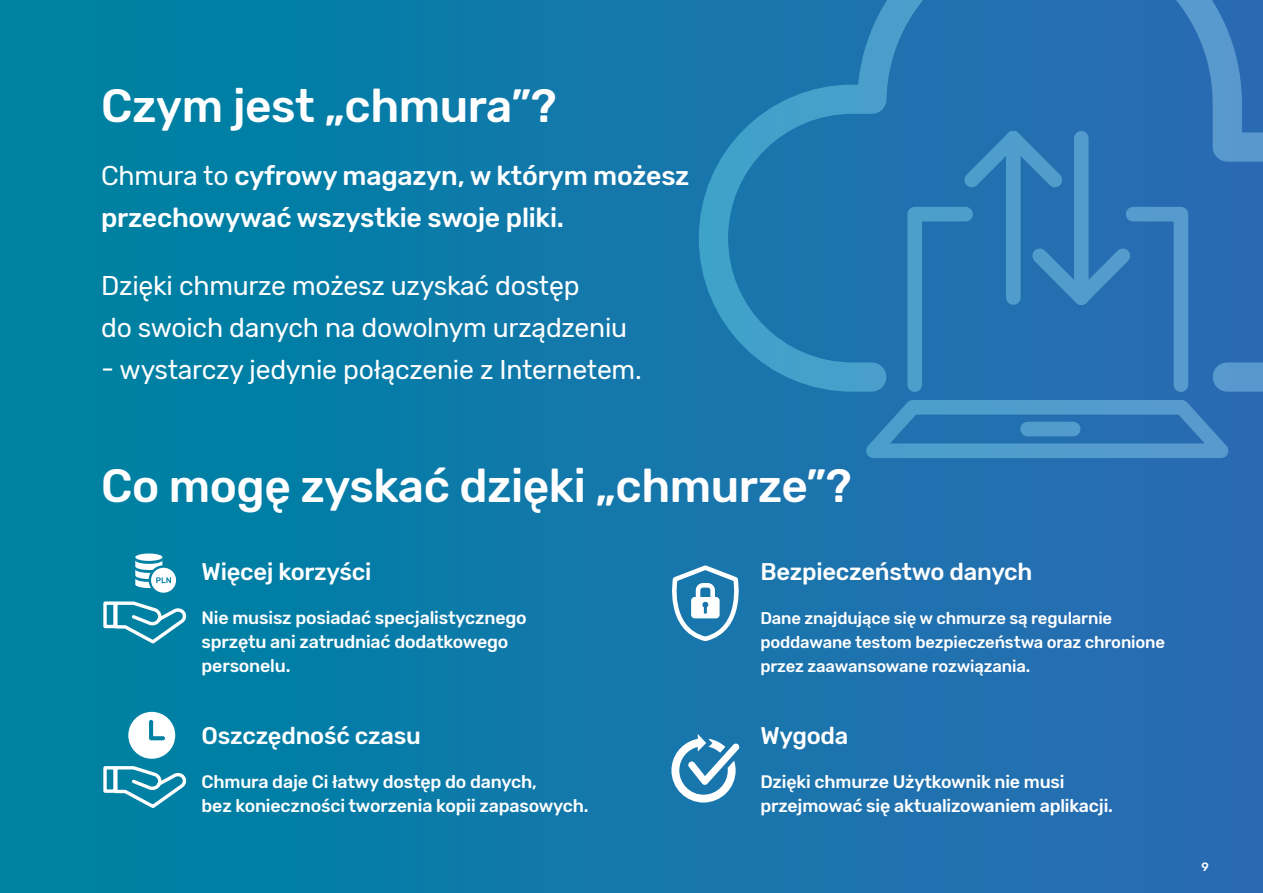
<style>
.page{position:relative;width:1263px;height:893px;background:#fff}
.page>*{position:absolute;margin:0;border:0;box-sizing:border-box;transform-origin:0 0}
.t1{font:500 46.5px "Rubik";letter-spacing:-.01em;color:#fff}
.t2{font:27px/42px "Rubik";letter-spacing:-.01em;color:#fff}
.t3{font:500 27px/42px "Rubik";letter-spacing:-.01em;color:#fff}
.t4{font:500 24px "Rubik";letter-spacing:-.01em;color:#fff}
.t5{font:500 18px/24px "Rubik";letter-spacing:-.01em;color:#fff}
.t6{font:500 16.8px/24px "Rubik";letter-spacing:-.01em;color:#fff}
.t7{font:500 12px "Rubik";color:#fff}
.s1{font-weight:400}
</style>
<div class="page">
<div style="left:0;top:0;width:1263px;height:893px;background:linear-gradient(to right,#0083a2,#2c6bb3)"></div>
<svg style="left:865px;top:393px;width:365px;height:67px;background:#3883bd"></svg>
<svg style="left:697px;top:0;width:566px;height:393px;background:#2777b3"></svg>
<svg style="left:963px;top:129px;width:169px;height:177px;background:#307bb8"></svg>
<svg style="left:112px;top:600px;width:78px;height:46px;background:#3098b4"></svg>
<div style="left:103px;top:601px;width:14px;height:27px;border:3px solid #fff"></div>
<div style="left:103px;top:766px;width:14px;height:27px;border:3px solid #fff"></div>
<div style="left:135px;top:553px;width:27px;height:8px;background:#fff;border-radius:50%"></div>
<svg style="left:135px;top:560px;width:41px;height:33px"></svg>
<svg style="left:112px;top:712px;width:78px;height:98px"></svg>
<svg style="left:667px;top:563px;width:77px;height:81px"></svg>
<svg style="left:671px;top:734px;width:69px;height:68px"></svg>
<div style="left:0;top:133px;width:7px;height:760px;background:#0083a0"></div>
<h1 class="t1" style="left:101px;top:79px;width:457px">Czym jest „chmura”?</h1>
<h2 class="t3" style="left:101px;top:156px;width:590px"><span class="s1">Chmura to</span> cyfrowy magazyn, w którym możesz przechowywać wszystkie swoje pliki.</h2>
<h2 class="t2" style="left:101px;top:265px;width:527px">Dzięki chmurze możesz uzyskać dostęp<br>do swoich danych na dowolnym urządzeniu</h2>
<h2 class="t2" style="left:101px;top:349px;width:542px">- wystarczy jedynie połączenie z Internetem.</h2>
<h1 class="t1" style="left:101px;top:459px;width:752px">Co mogę zyskać dzięki „chmurze”?</h1>
<h3 class="t4" style="left:202px;top:557px;width:171px">Więcej korzyści</h3>
<p class="t5" style="left:202px;top:606px;width:327px">Nie musisz posiadać specjalistycznego sprzętu ani zatrudniać dodatkowego personelu.</p>
<h3 class="t4" style="left:202px;top:722px;width:221px">Oszczędność czasu</h3>
<p class="t5" style="left:202px;top:771px;width:389px">Chmura daje Ci łatwy dostęp do danych,<br>bez konieczności tworzenia kopii zapasowych.</p>
<h3 class="t4" style="left:760px;top:557px;width:274px">Bezpieczeństwo danych</h3>
<p class="t6" style="left:760px;top:606px;width:406px">Dane znajdujące się w chmurze są regularnie poddawane testom bezpieczeństwa oraz chronione przez zaawansowane rozwiązania.</p>
<h3 class="t4" style="left:760px;top:722px;width:90px">Wygoda</h3>
<p class="t5" style="left:760px;top:771px;width:354px">Dzięki chmurze Użytkownik nie musi przejmować się aktualizowaniem aplikacji.</p>
<p class="t7" style="left:1201px;top:860px;width:9px">9</p>
</div>
